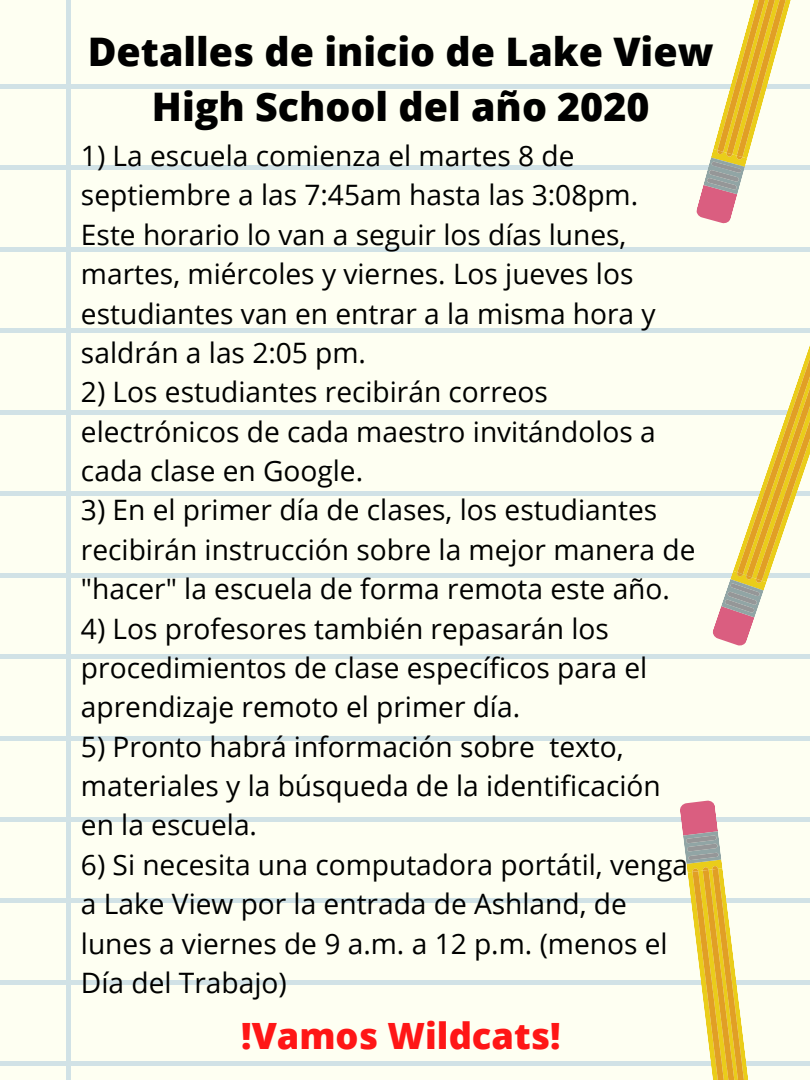
<style>
.page{position:relative;width:810px;height:1080px;background:#fefff2}
.page>*{position:absolute;margin:0;border:0;box-sizing:border-box;transform-origin:0 0}
.t1{font:800 39.38px/54.9px "Open Sans";color:#000;text-align:center}
.t2{font:800 36.25px "Open Sans";color:#ff1616}
.t3{font:28.12px/39.4px "Open Sans";color:#000}
</style>
<div class="page">
<div style="left:0;top:84px;width:810px;height:5px;background:#d1e2e6"></div>
<hr style="left:0;top:166px;width:810px;height:4px;background:#d1e2e6">
<div style="left:0;top:247px;width:810px;height:5px;background:#d1e2e6"></div>
<hr style="left:0;top:329px;width:810px;height:4px;background:#d1e2e6">
<div style="left:0;top:410px;width:810px;height:5px;background:#d1e2e6"></div>
<div style="left:0;top:491px;width:810px;height:5px;background:#d1e2e6"></div>
<hr style="left:0;top:573px;width:810px;height:4px;background:#d1e2e6">
<div style="left:0;top:654px;width:810px;height:5px;background:#d1e2e6"></div>
<hr style="left:0;top:736px;width:810px;height:4px;background:#d1e2e6">
<div style="left:0;top:817px;width:810px;height:5px;background:#d1e2e6"></div>
<hr style="left:0;top:899px;width:810px;height:4px;background:#d1e2e6">
<div style="left:0;top:980px;width:810px;height:5px;background:#d1e2e6"></div>
<div style="left:0;top:1061px;width:810px;height:5px;background:#d1e2e6"></div>
<hr style="left:67px;top:0;width:4px;height:1080px;background:#d1e2e6">
<svg style="left:679px;top:800px;width:84px;height:280px"></svg>
<svg style="left:711px;top:328px;width:99px;height:318px"></svg>
<svg style="left:695px;top:0;width:115px;height:224px"></svg>
<h1 class="t1" style="left:88px;top:23px;width:627px">Detalles de inicio de Lake View<br>High School del año 2020</h1>
<p class="t3" style="left:81px;top:135px;width:576px">1) La escuela comienza el martes 8 de septiembre a las 7:45am hasta las 3:08pm.<br>Este horario lo van a seguir los días lunes, martes, miércoles y viernes. Los jueves los estudiantes van en entrar a la misma hora y saldrán a las 2:05 pm.</p>
<p class="t3" style="left:81px;top:372px;width:576px">2) Los estudiantes recibirán correos electrónicos de cada maestro invitándolos a cada clase en Google.</p>
<p class="t3" style="left:81px;top:490px;width:616px">3) En el primer día de clases, los estudiantes recibirán instrucción sobre la mejor manera de "hacer" la escuela de forma remota este año.</p>
<p class="t3" style="left:81px;top:608px;width:568px">4) Los profesores también repasarán los procedimientos de clase específicos para el aprendizaje remoto el primer día.</p>
<p class="t3" style="left:81px;top:726px;width:581px">5) Pronto habrá información sobre texto, materiales y la búsqueda de la identificación en la escuela.</p>
<p class="t3" style="left:81px;top:844px;width:609px">6) Si necesita una computadora portátil, venga a Lake View por la entrada de Ashland, de lunes a viernes de 9 a.m. a 12 p.m. (menos el Día del Trabajo)</p>
<p class="t2" style="left:241px;top:1010px;width:321px">!Vamos Wildcats!</p>
</div>
